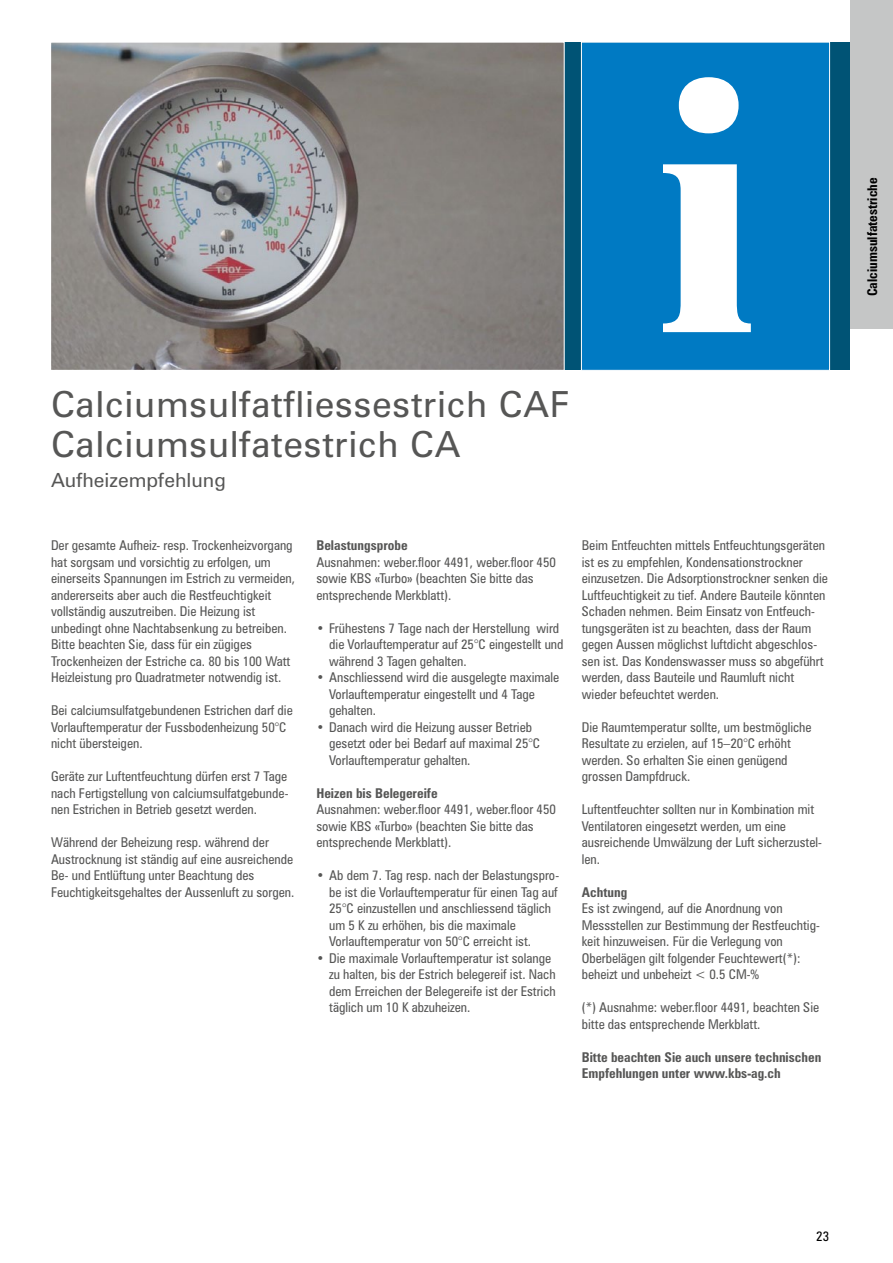
<style>
.page{position:relative;width:893px;height:1263px;background:#fff}
.page>*{position:absolute;margin:0;border:0;box-sizing:border-box;transform-origin:0 0}
.t1{font:36px/39.5px "Zurich BT";letter-spacing:.02em;color:#565655}
.t2{font:19.5px "Zurich BT";color:#565655}
.t3{font:condensed 13.5px/16.5px "Zurich BT";color:#565655}
.t4{font:700 condensed 13.5px/16.5px "Zurich BT";color:#565655}
.t5{font:700 condensed 13.5px "Zurich BT";color:#000}
.t6{font:condensed 13.5px "Zurich BT";color:#000}
</style>
<div class="page">
<div style="left:850px;top:0;width:43px;height:328px;background:#c5c6c6"></div>
<div style="left:51px;top:43px;width:799px;height:327px;background:#005375"></div>
<svg style="left:581px;top:42px;width:249px;height:329px;background:#2a90cd"></svg>
<svg style="left:51px;top:42px;width:514px;height:328px;background:#878483"></svg>
<h1 class="t1" style="left:51px;top:385px;width:520px">Calciumsulfatfliessestrich CAF<br>Calciumsulfatestrich CA</h1>
<h2 class="t2" style="left:51px;top:468px;width:176px">Aufheizempfehlung</h2>
<p class="t3" style="left:51px;top:537px;width:245px">Der gesamte Aufheiz- resp. Trockenheizvorgang hat sorgsam und vorsichtig zu erfolgen, um einerseits Spannungen im Estrich zu vermeiden, andererseits aber auch die Restfeuchtigkeit vollständig auszutreiben. Die Heizung ist unbedingt ohne Nachtabsenkung zu betreiben.<br>Bitte beachten Sie, dass für ein zügiges Trockenheizen der Estriche ca. 80 bis 100 Watt Heizleistung pro Quadratmeter notwendig ist.</p>
<p class="t3" style="left:51px;top:702px;width:243px">Bei calciumsulfatgebundenen Estrichen darf die<br>Vorlauftemperatur der Fussbodenheizung 50°C nicht übersteigen.</p>
<p class="t3" style="left:51px;top:768px;width:239px;text-align:justify">Geräte zur Luftentfeuchtung dürfen erst 7 Tage nach Fertigstellung von calciumsulfatgebunde&shy;nen Estrichen in Betrieb gesetzt werden.</p>
<p class="t3" style="left:51px;top:834px;width:245px">Während der Beheizung resp. während der Austrocknung ist ständig auf eine ausreichende Be- und Entlüftung unter Beachtung des Feuchtigkeitsgehaltes der Aussenluft zu sorgen.</p>
<p class="t4" style="left:316px;top:537px;width:93px">Belastungsprobe</p>
<p class="t3" style="left:316px;top:554px;width:241px">Ausnahmen: weber.floor 4491, weber.floor 450 sowie KBS «Turbo» (beachten Sie bitte das entsprechende Merkblatt).</p>
<p class="t3" style="left:329px;top:620px;width:236px;text-indent:-13px">• Frühestens 7 Tage nach der Herstellung wird die Vorlauftemperatur auf 25°C eingestellt und während 3 Tagen gehalten.</p>
<p class="t3" style="left:329px;top:669px;width:232px;text-indent:-13px">• Anschliessend wird die ausgelegte maximale<br>Vorlauftemperatur eingestellt und 4 Tage gehalten.</p>
<p class="t3" style="left:329px;top:719px;width:212px;text-indent:-13px">• Danach wird die Heizung ausser Betrieb gesetzt oder bei Bedarf auf maximal 25°C<br>Vorlauftemperatur gehalten.</p>
<p class="t4" style="left:316px;top:785px;width:123px">Heizen bis Belegereife</p>
<p class="t3" style="left:316px;top:801px;width:241px">Ausnahmen: weber.floor 4491, weber.floor 450 sowie KBS «Turbo» (beachten Sie bitte das entsprechende Merkblatt).</p>
<p class="t3" style="left:329px;top:867px;width:231px;text-indent:-13px">• Ab dem 7. Tag resp. nach der Belastungspro&shy;be ist die Vorlauftemperatur für einen Tag auf 25°C einzustellen und anschliessend täglich um 5 K zu erhöhen, bis die maximale Vorlauftemperatur von 50°C erreicht ist.</p>
<p class="t3" style="left:329px;top:950px;width:228px;text-indent:-13px">• Die maximale Vorlauftemperatur ist solange zu halten, bis der Estrich belegereif ist. Nach dem Erreichen der Belegereife ist der Estrich täglich um 10 K abzuheizen.</p>
<p class="t3" style="left:582px;top:537px;width:248px">Beim Entfeuchten mittels Entfeuchtungsgeräten ist es zu empfehlen, Kondensationstrockner einzusetzen. Die Adsorptionstrockner senken die Luftfeuchtigkeit zu tief. Andere Bauteile könnten Schaden nehmen. Beim Einsatz von Entfeuch&shy;tungsgeräten ist zu beachten, dass der Raum gegen Aussen möglichst luftdicht abgeschlos&shy;sen ist. Das Kondenswasser muss so abgeführt werden, dass Bauteile und Raumluft nicht wieder befeuchtet werden.</p>
<p class="t3" style="left:582px;top:719px;width:231px">Die Raumtemperatur sollte, um bestmögliche Resultate zu erzielen, auf 15–20°C erhöht werden. So erhalten Sie einen genügend grossen Dampfdruck.</p>
<p class="t3" style="left:582px;top:801px;width:241px">Luftentfeuchter sollten nur in Kombination mit Ventilatoren eingesetzt werden, um eine ausreichende Umwälzung der Luft sicherzustel&shy;len.</p>
<p class="t4" style="left:582px;top:884px;width:47px">Achtung</p>
<p class="t3" style="left:582px;top:900px;width:240px">Es ist zwingend, auf die Anordnung von Messstellen zur Bestimmung der Restfeuchtig&shy;keit hinzuweisen. Für die Verlegung von Oberbelägen gilt folgender Feuchtewert(*): beheizt und unbeheizt &lt; 0.5 CM-%</p>
<p class="t3" style="left:582px;top:999px;width:239px">(*) Ausnahme: weber.floor 4491, beachten Sie bitte das entsprechende Merkblatt.</p>
<p class="t4" style="left:582px;top:1048px;width:241px">Bitte beachten Sie auch unsere technischen<br>Empfehlungen unter www.kbs-ag.ch</p>
<p class="t5" style="left:864px;top:296px;width:120px;rotate:-90deg">Calciumsulfatestriche</p>
<p class="t6" style="left:816px;top:1228px;width:14px">23</p>
</div>
